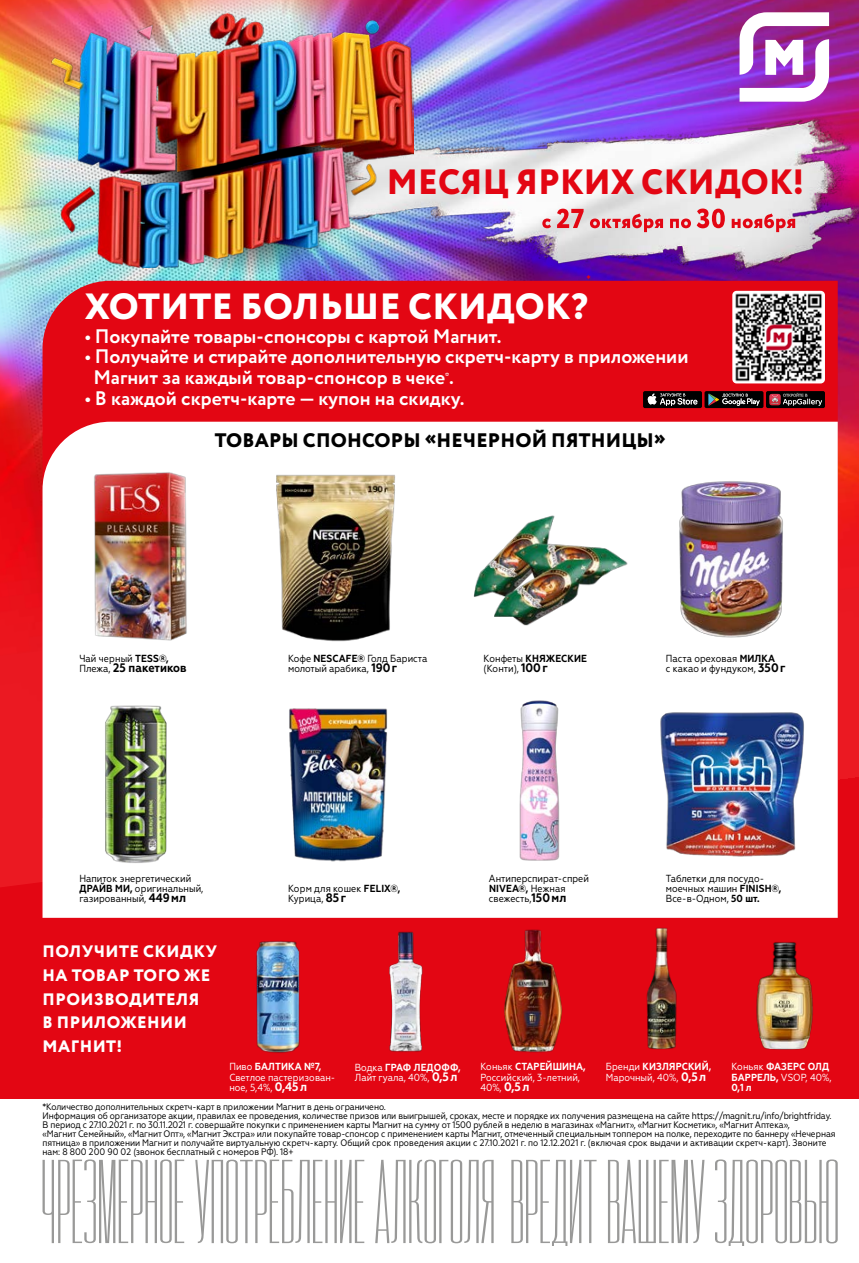
<style>
.page{position:relative;width:859px;height:1263px;background:#e30613}
.page>*{position:absolute;margin:0;border:0;box-sizing:border-box;transform-origin:0 0}
.t1{font:800 36.45px "Circe";letter-spacing:.01em;color:#fff}
.t2{font:800 35.1px "Circe";letter-spacing:.01em;color:#e30613}
.t3{font:700 19.65px/20.5px "Circe";color:#fff}
.t4{font:800 19.65px "Circe";letter-spacing:.01em;color:#000}
.t5{font:800 16.65px/23.5px "Circe";letter-spacing:.03em;color:#fff}
.t6{font:700 12.3px "Geometria Narrow";color:#000}
.t7{font:10.2px/10.2px "Geometria Narrow";color:#000}
.t8{font:10.2px/10.2px "Geometria Narrow";color:#fff}
.t9{font:700 10.2px/10.2px "Geometria Narrow";letter-spacing:.01em;color:#fff}
.t10{font:9.45px/9px "Geometria Narrow";letter-spacing:-.01em;color:#000}
.t11{font:700 7.65px "Circe";color:#fff}
.s1{font-weight:700}
.s2{font-weight:400;font-size:10.2px}
.s3{font-weight:700;font-size:12.3px}
.s4{font-weight:400}
</style>
<div class="page">
<img style="left:0;top:0;width:859px;height:887px">
<div style="left:0;top:1099px;width:859px;height:164px;background:#fff"></div>
<svg style="left:43px;top:1159px;width:795px;height:87px"></svg>
<svg style="left:739px;top:12px;width:90px;height:90px;background:#cf9dd6"></svg>
<img style="left:310px;top:116px;width:549px;height:158px">
<svg style="left:542px;top:209px;width:253px;height:23px"></svg>
<svg style="left:120px;top:32px;width:257px;height:257px;background:#81bdd5"></svg>
<img style="left:51px;top:13px;width:363px;height:254px">
<svg style="left:587px;top:275px;width:3px;height:4px"></svg>
<svg style="left:43px;top:281px;width:795px;height:141px"></svg>
<div style="left:43px;top:422px;width:795px;height:496px;background:#fff"></div>
<img style="left:732px;top:291px;width:93px;height:92px">
<div style="left:704px;top:391px;width:59px;height:17px;background:#000;border-radius:2px"></div>
<svg style="left:708px;top:394px;width:52px;height:12px"></svg>
<div style="left:766px;top:391px;width:59px;height:17px;background:#000;border-radius:2px"></div>
<svg style="left:769px;top:393px;width:53px;height:13px"></svg>
<div style="left:643px;top:391px;width:59px;height:17px;background:#000;border-radius:2px"></div>
<svg style="left:647px;top:393px;width:50px;height:13px"></svg>
<img style="left:56px;top:471px;width:170px;height:170px">
<img style="left:674px;top:477px;width:113px;height:164px">
<img style="left:251px;top:473px;width:171px;height:171px">
<img style="left:455px;top:695px;width:169px;height:168px">
<img style="left:56px;top:704px;width:159px;height:159px">
<img style="left:656px;top:707px;width:154px;height:154px">
<img style="left:466px;top:481px;width:164px;height:164px">
<img style="left:257px;top:704px;width:159px;height:159px">
<img style="left:256px;top:940px;width:44px;height:113px">
<img style="left:389px;top:931px;width:34px;height:121px">
<img style="left:504px;top:929px;width:59px;height:124px">
<img style="left:646px;top:928px;width:31px;height:121px">
<img style="left:756px;top:942px;width:57px;height:107px">
<h2 class="t2" style="left:387px;top:158px;width:418px">МЕСЯЦ ЯРКИХ СКИДОК!</h2>
<h1 class="t1" style="left:85px;top:282px;width:504px">ХОТИТЕ БОЛЬШЕ СКИДОК?</h1>
<h3 class="t3" style="left:85px;top:327px;width:418px">• Покупайте товары-спонсоры с картой Магнит.</h3>
<h3 class="t3" style="left:93px;top:347px;width:597px;text-indent:-8px">• Получайте и стирайте дополнительную скретч-карту в приложении<br>Магнит за каждый товар-спонсор в чеке .</h3>
<p class="t11" style="left:445px;top:370px;width:6px">*</p>
<h3 class="t3" style="left:85px;top:389px;width:381px">• В каждой скретч-карте — купон на скидку.</h3>
<h3 class="t4" style="left:215px;top:426px;width:452px">ТОВАРЫ СПОНСОРЫ «НЕЧЕРНОЙ ПЯТНИЦЫ»</h3>
<p class="t7" style="left:79px;top:653px;width:91px">Чай черный <span class="s1">ТЕSS®,</span></p>
<h3 class="t6" style="left:79px;top:661px;width:109px"><span class="s2">Плежа,</span> 25 пакетиков</h3>
<p class="t7" style="left:288px;top:653px;width:141px">Кофе <span class="s1">NESCAFE®</span> Голд Бариста молотый арабика, <span class="s3">190г</span></p>
<p class="t7" style="left:484px;top:653px;width:105px">Конфеты <span class="s1">КНЯЖЕСКИЕ </span>(Конти), <span class="s3">100г</span></p>
<p class="t7" style="left:666px;top:653px;width:121px">Паста ореховая <span class="s1">МИЛКА<br></span>с какао и фундуком, <span class="s3">350г</span></p>
<p class="t7" style="left:79px;top:873px;width:126px">Напиток энергетический<br><span class="s1">ДРАЙВ МИ,</span> оригинальный, газированный, <span class="s3">449мл</span></p>
<p class="t7" style="left:666px;top:873px;width:117px">Таблетки для посудо&shy;моечных машин <span class="s1">FINISH®,<br></span>Все-в-Одном, <span class="s1">50 шт.</span></p>
<p class="t7" style="left:489px;top:873px;width:102px">Антиперспират-спрей<br><span class="s1">NIVEA®,</span> Нежная свежесть,<span class="s3">150мл</span></p>
<p class="t7" style="left:288px;top:883px;width:114px">Корм для кошек <span class="s1">FELIX®,<br></span>Курица, <span class="s3">85г</span></p>
<h3 class="t5" style="left:43px;top:941px;width:176px">ПОЛУЧИТЕ СКИДКУ<br>НА ТОВАР ТОГО ЖЕ<br>ПРОИЗВОДИТЕЛЯ<br>В ПРИЛОЖЕНИИ<br>МАГНИТ!</h3>
<p class="t8" style="left:229px;top:1062px;width:108px">Пиво <span class="s1">БАЛТИКА №7,<br></span>Светлое пастеризован&shy;ное, 5,4%, <span class="s3">0,45л</span></p>
<p class="t8" style="left:480px;top:1062px;width:107px">Коньяк <span class="s1">СТАРЕЙШИНА,<br></span>Российский, 3-летний,<br>40%, <span class="s3">0,5л</span></p>
<p class="t8" style="left:355px;top:1062px;width:107px">Водка <span class="s1">ГРАФ ЛЕДОФФ,<br></span>Лайт гуала, 40%, <span class="s3">0,5л</span></p>
<p class="t8" style="left:606px;top:1062px;width:107px">Бренди <span class="s1">КИЗЛЯРСКИЙ,<br></span>Марочный, 40%, <span class="s3">0,5л</span></p>
<p class="t9" style="left:731px;top:1062px;width:102px"><span class="s4">Коньяк</span> ФАЗЕРС ОЛД<br>БАРРЕЛЬ, <span class="s4">VSOP, 40%,<br></span>0,1 л</p>
<p class="t10" style="left:43px;top:1102px;width:795px">*Количество дополнительных скретч-карт в приложении Магнит в день ограничено.<br>Информация об организаторе акции, правилах ее проведения, количестве призов или выигрышей, сроках, месте и порядке их получения размещена на сайте https://magnit.ru/info/brightfriday.<br>В период с 27.10.2021 г. по 30.11.2021 г. совершайте покупки с применением карты Магнит на сумму от 1500 рублей в неделю в магазинах «Магнит», «Магнит Косметик», «Магнит Аптека»,<br>«Магнит Семейный», «Магнит Опт», «Магнит Экстра» или покупайте товар-спонсор с применением карты Магнит, отмеченный специальным топпером на полке, переходите по баннеру «Нечерная пятница» в приложении Магнит и получайте виртуальную скретч-карту. Общий срок проведения акции с 27.10.2021 г. по 12.12.2021 г. (включая срок выдачи и активации скретч-карт). Звоните нам: 8 800 200 90 02 (звонок бесплатный с номеров РФ). 18+</p>
</div>
